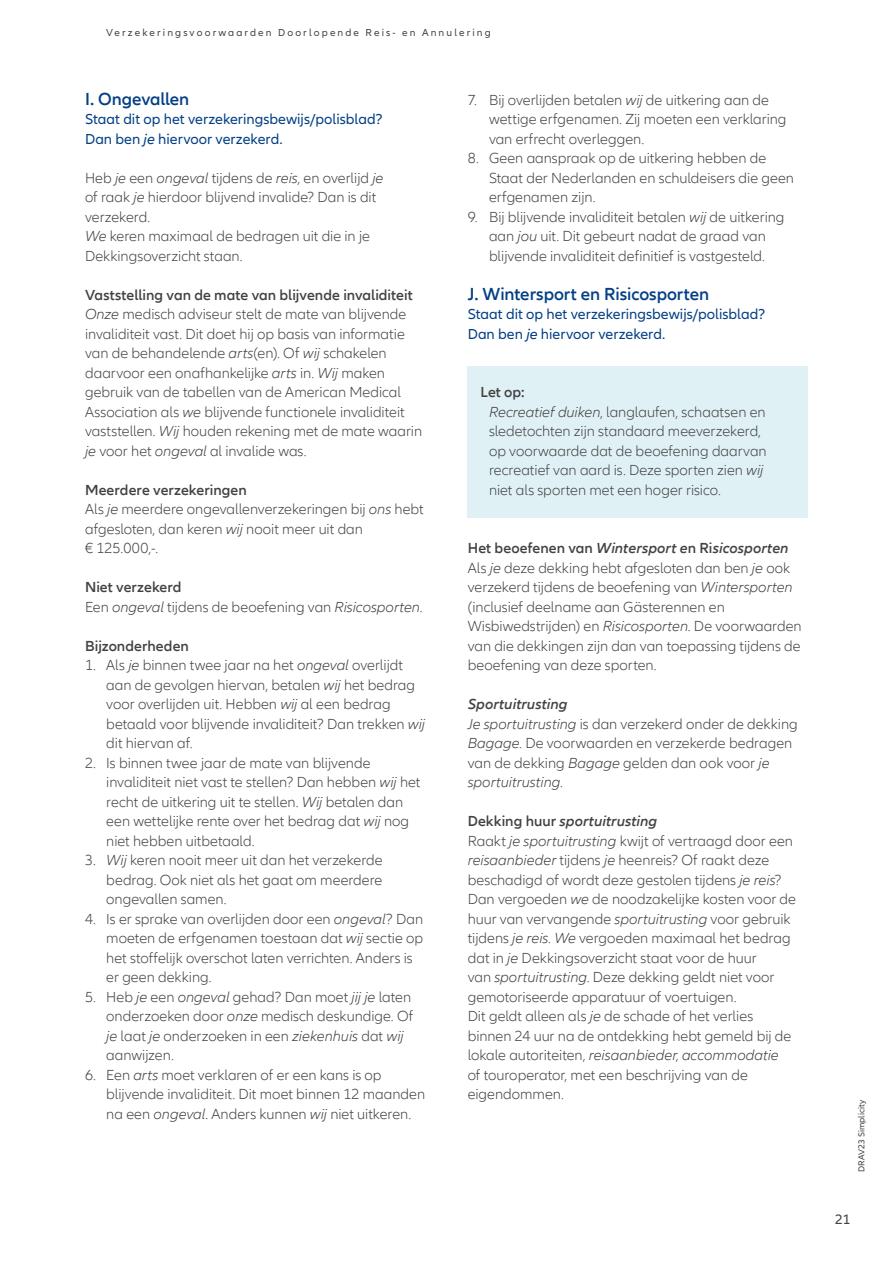
<style>
.page{position:relative;width:893px;height:1263px;background:#fff}
.page>*{position:absolute;margin:0;border:0;box-sizing:border-box;transform-origin:0 0}
.t1{font:600 18px "Allianz Neo";letter-spacing:-.005em;color:#033f85}
.t2{font:300 15px/19.5px "Allianz Neo";color:#424241}
.t3{font:15px/19.5px "Allianz Neo";color:#033f85}
.t4{font:600 15px "Allianz Neo";letter-spacing:.005em;color:#424241}
.t5{font:14.25px "Allianz Neo";color:#424241}
.t6{font:10.5px "Allianz Neo";letter-spacing:.2em;color:#424241}
.t7{font:9px "Allianz Neo";color:#424241}
.s1{font-style:italic}
.s2{font-weight:600}
.s3{font-weight:600;font-style:italic}
</style>
<div class="page">
<div style="left:468px;top:366px;width:340px;height:151px;background:#e0f1f5"></div>
<p class="t6" style="left:106px;top:27px;width:386px">Verzekeringsvoorwaarden Doorlopende Reis- en Annulering</p>
<p class="t1" style="left:85px;top:88px;width:106px">I. Ongevallen</p>
<p class="t3" style="left:85px;top:110px;width:299px">Staat dit op het verzekeringsbewijs/polisblad?<br>Dan ben <span class="s1">je</span> hiervoor verzekerd.</p>
<p class="t2" style="left:85px;top:168px;width:300px">Heb <span class="s1">je</span> een <span class="s1">ongeval</span> tijdens de <span class="s1">reis</span>, en overlijd <span class="s1">je </span>of raak <span class="s1">je</span> hierdoor blijvend invalide? Dan is dit verzekerd.<br><span class="s1">We</span> keren maximaal de bedragen uit die in je Dekkingsoverzicht staan.</p>
<p class="t2" style="left:85px;top:285px;width:339px"><span class="s2">Vaststelling van de mate van blijvende invaliditeit </span><span class="s1">Onze</span> medisch adviseur stelt de mate van blijvende invaliditeit vast. Dit doet hij op basis van informatie van de behandelende <span class="s1">arts</span>(en). Of <span class="s1">wij</span> schakelen daarvoor een onafhankelijke <span class="s1">arts</span> in. <span class="s1">Wij</span> maken gebruik van de tabellen van de American Medical Association als <span class="s1">we</span> blijvende functionele invaliditeit vaststellen. <span class="s1">Wij</span> houden rekening met de mate waarin <span class="s1">je</span> voor het <span class="s1">ongeval</span> al invalide was.</p>
<p class="t2" style="left:85px;top:480px;width:340px"><span class="s2">Meerdere verzekeringen<br></span>Als <span class="s1">je</span> meerdere ongevallenverzekeringen bij <span class="s1">ons</span> hebt afgesloten, dan keren <span class="s1">wij</span> nooit meer uit dan<br>€ 125.000,-.</p>
<p class="t2" style="left:85px;top:578px;width:339px"><span class="s2">Niet verzekerd<br></span>Een <span class="s1">ongeval</span> tijdens de beoefening van <span class="s1">Risicosporten</span>.</p>
<p class="t4" style="left:85px;top:637px;width:105px">Bijzonderheden</p>
<p class="t2" style="left:106px;top:656px;width:320px;text-indent:-21px">1. Als <span class="s1">je</span> binnen twee jaar na het <span class="s1">ongeval</span> overlijdt aan de gevolgen hiervan, betalen <span class="s1">wij</span> het bedrag voor overlijden uit. Hebben <span class="s1">wij</span> al een bedrag betaald voor blijvende invaliditeit? Dan trekken <span class="s1">wij </span>dit hiervan af.</p>
<p class="t2" style="left:106px;top:753px;width:316px;text-indent:-21px">2. Is binnen twee jaar de mate van blijvende invaliditeit niet vast te stellen? Dan hebben <span class="s1">wij</span> het recht de uitkering uit te stellen. <span class="s1">Wij</span> betalen dan een wettelijke rente over het bedrag dat <span class="s1">wij</span> nog niet hebben uitbetaald.</p>
<p class="t2" style="left:106px;top:851px;width:278px;text-align:justify;text-indent:-21px">3. <span class="s1">Wij</span> keren nooit meer uit dan het verzekerde bedrag. Ook niet als het gaat om meerdere ongevallen samen.</p>
<p class="t2" style="left:106px;top:909px;width:318px;text-indent:-21px">4. Is er sprake van overlijden door een <span class="s1">ongeval</span>? Dan moeten de erfgenamen toestaan dat <span class="s1">wij</span> sectie op het stoffelijk overschot laten verrichten. Anders is er geen dekking.</p>
<p class="t2" style="left:106px;top:987px;width:309px;text-indent:-21px">5. Heb <span class="s1">je</span> een <span class="s1">ongeval</span> gehad? Dan moet <span class="s1">jij je</span> laten onderzoeken door <span class="s1">onze</span> medisch deskundige. Of <span class="s1">je</span> laat <span class="s1">je</span> onderzoeken in een <span class="s1">ziekenhuis</span> dat <span class="s1">wij </span>aanwijzen.</p>
<p class="t2" style="left:106px;top:1065px;width:320px;text-indent:-21px">6. Een <span class="s1">arts</span> moet verklaren of er een kans is op blijvende invaliditeit. Dit moet binnen 12 maanden na een <span class="s1">ongeval</span>. Anders kunnen <span class="s1">wij</span> niet uitkeren.</p>
<p class="t2" style="left:489px;top:90px;width:299px;text-indent:-21px">7. Bij overlijden betalen <span class="s1">wij</span> de uitkering aan de wettige erfgenamen. Zij moeten een verklaring van erfrecht overleggen.</p>
<p class="t2" style="left:489px;top:149px;width:306px;text-indent:-21px">8. Geen aanspraak op de uitkering hebben de<br>Staat der Nederlanden en schuldeisers die geen erfgenamen zijn.</p>
<p class="t2" style="left:468px;top:207px;width:318px;text-align:center">9. Bij blijvende invaliditeit betalen <span class="s1">wij</span> de uitkering aan <span class="s1">jou</span> uit. Dit gebeurt nadat de graad van blijvende invaliditeit definitief is vastgesteld.</p>
<p class="t1" style="left:468px;top:283px;width:243px">J. Wintersport en Risicosporten</p>
<p class="t3" style="left:468px;top:305px;width:299px">Staat dit op het verzekeringsbewijs/polisblad?<br>Dan ben <span class="s1">je</span> hiervoor verzekerd.</p>
<p class="t2" style="left:489px;top:383px;width:279px;text-indent:-9px"><span class="s2">Let op:<br></span><span class="s1">Recreatief duiken</span>, langlaufen, schaatsen en sledetochten zijn standaard meeverzekerd, op voorwaarde dat de beoefening daarvan recreatief van aard is. Deze sporten zien <span class="s1">wij </span>niet als sporten met een hoger risico.</p>
<p class="t2" style="left:468px;top:539px;width:335px"><span class="s2">Het beoefenen van</span> <span class="s3">Wintersport e</span><span class="s2">n Ri</span><span class="s3">sicosporten </span>Als <span class="s1">je</span> deze dekking hebt afgesloten dan ben <span class="s1">je</span> ook verzekerd tijdens de beoefening van <span class="s1">Wintersporten </span>(inclusief deelname aan Gästerennen en Wisbiwedstrijden) en <span class="s1">Risicosporten</span>. De voorwaarden van die dekkingen zijn dan van toepassing tijdens de beoefening van deze sporten.</p>
<p class="t2" style="left:468px;top:695px;width:332px"><span class="s3">Sportuitrusting<br></span><span class="s1">Je sportuitrusting</span> is dan verzekerd onder de dekking <span class="s1">Bagage</span>. De voorwaarden en verzekerde bedragen van de dekking <span class="s1">Bagage</span> gelden dan ook voor <span class="s1">je sportuitrusting</span>.</p>
<p class="t2" style="left:468px;top:812px;width:330px"><span class="s2">Dekking huur</span> <span class="s3">sportuitrusting<br></span>Raakt <span class="s1">je sportuitrusting</span> kwijt of vertraagd door een <span class="s1">reisaanbieder</span> tijdens <span class="s1">je</span> heenreis? Of raakt deze beschadigd of wordt deze gestolen tijdens <span class="s1">je reis</span>?<br>Dan vergoeden <span class="s1">we</span> de noodzakelijke kosten voor de huur van vervangende <span class="s1">sportuitrusting</span> voor gebruik tijdens <span class="s1">je reis</span>. <span class="s1">We</span> vergoeden maximaal het bedrag dat in <span class="s1">je</span> Dekkingsoverzicht staat voor de huur<br>van <span class="s1">sportuitrusting</span>. Deze dekking geldt niet voor gemotoriseerde apparatuur of voertuigen.<br>Dit geldt alleen als <span class="s1">je</span> de schade of het verlies binnen 24 uur na de ontdekking hebt gemeld bij de lokale autoriteiten, <span class="s1">reisaanbieder</span>, <span class="s1">accommodatie<br></span>of touroperator, met een beschrijving van de eigendommen.</p>
<p class="t7" style="left:856px;top:1172px;width:73px;rotate:-90deg">DRAV23 Simplicity</p>
<p class="t5" style="left:835px;top:1211px;width:17px">21</p>
</div>
